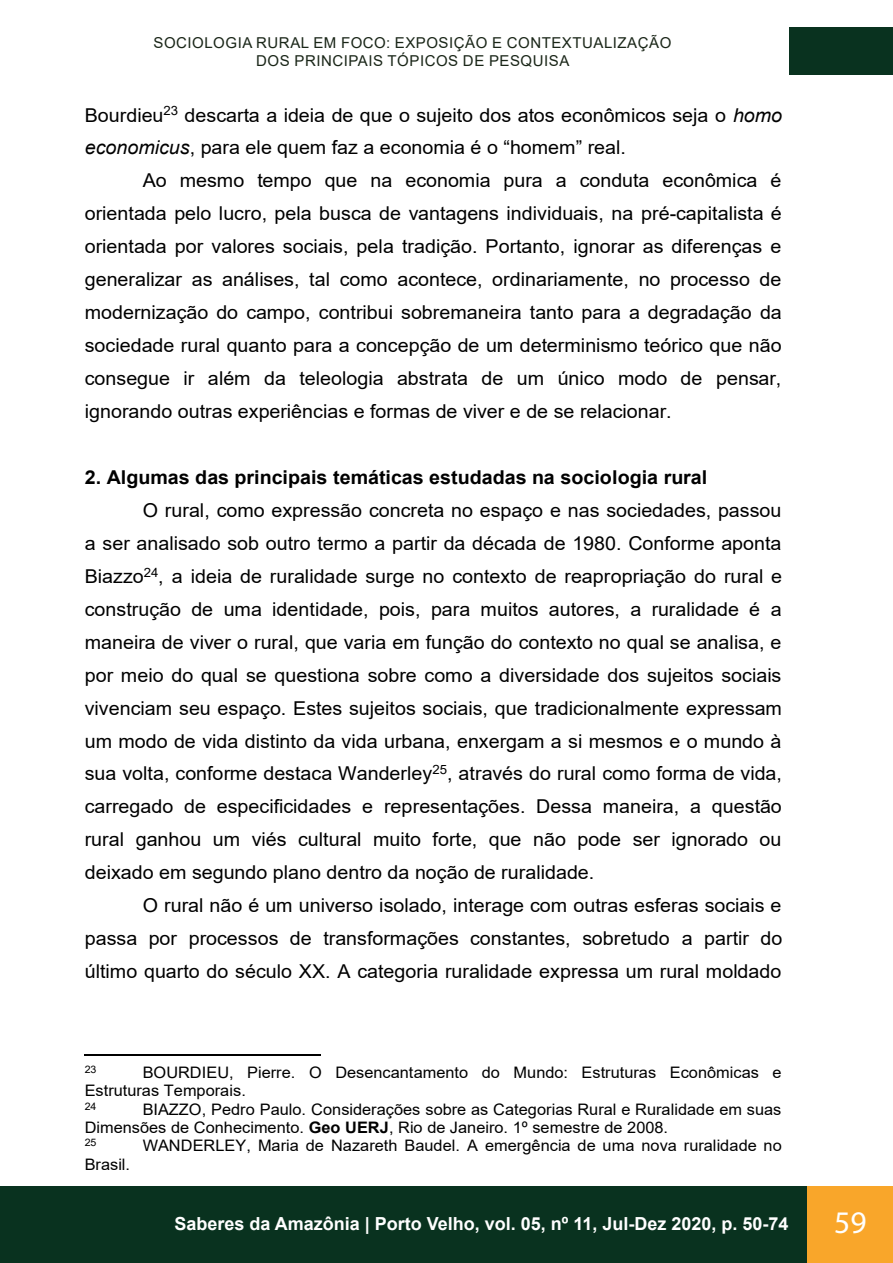
<style>
.page{position:relative;width:893px;height:1263px;background:#fff}
.page>*{position:absolute;margin:0;border:0;box-sizing:border-box;transform-origin:0 0}
.t1{font:31.5px "Myriad Pro";color:#fff}
.t2{font:19.05px "Arial";color:#000}
.t3{font:700 19.05px "Arial";color:#000}
.t4{font:700 18px "Arial";color:#fff}
.t5{font:15.9px/18.3px "Arial";color:#000}
.t6{font:15px/18px "Arial";letter-spacing:.035em;color:#1a2618;text-align:center}
.t7{font:10.35px "Arial";color:#000}
.s1{font-style:italic}
.s2{font-weight:700}
</style>
<div class="page">
<div style="left:789px;top:28px;width:104px;height:47px;background:#09321f"></div>
<div style="left:0;top:1186px;width:893px;height:77px;background:#09321f"></div>
<div style="left:808px;top:1186px;width:85px;height:77px;background:#f9a62a"></div>
<hr style="left:85px;top:1054px;width:236px;height:1px;background:#000">
<p class="t6" style="left:153px;top:34px;width:519px">SOCIOLOGIA RURAL EM FOCO: EXPOSIÇÃO E CONTEXTUALIZAÇÃO<br>DOS PRINCIPAIS TÓPICOS DE PESQUISA</p>
<p class="t2" style="left:85px;top:102px;width:699px">Bourdieu<sup>23</sup> descarta a ideia de que o sujeito dos atos econômicos seja o <span class="s1">homo</span></p>
<p class="t2" style="left:85px;top:135px;width:543px"><span class="s1">economicus</span>, para ele quem faz a economia é o “homem” real.</p>
<p class="t2" style="left:143px;top:168px;width:640px">Ao mesmo tempo que na economia pura a conduta econômica é</p>
<p class="t2" style="left:85px;top:200px;width:699px">orientada pelo lucro, pela busca de vantagens individuais, na pré-capitalista é</p>
<p class="t2" style="left:85px;top:234px;width:698px">orientada por valores sociais, pela tradição. Portanto, ignorar as diferenças e</p>
<p class="t2" style="left:85px;top:266px;width:698px">generalizar as análises, tal como acontece, ordinariamente, no processo de</p>
<p class="t2" style="left:85px;top:299px;width:698px">modernização do campo, contribui sobremaneira tanto para a degradação da</p>
<p class="t2" style="left:85px;top:332px;width:698px">sociedade rural quanto para a concepção de um determinismo teórico que não</p>
<p class="t2" style="left:85px;top:365px;width:698px">consegue ir além da teleologia abstrata de um único modo de pensar,</p>
<p class="t2" style="left:85px;top:398px;width:588px">ignorando outras experiências e formas de viver e de se relacionar.</p>
<p class="t3" style="left:85px;top:464px;width:624px">2. Algumas das principais temáticas estudadas na sociologia rural</p>
<p class="t2" style="left:143px;top:497px;width:640px">O rural, como expressão concreta no espaço e nas sociedades, passou</p>
<p class="t2" style="left:85px;top:530px;width:698px">a ser analisado sob outro termo a partir da década de 1980. Conforme aponta</p>
<p class="t2" style="left:85px;top:563px;width:699px">Biazzo<sup>24</sup>, a ideia de ruralidade surge no contexto de reapropriação do rural e</p>
<p class="t2" style="left:85px;top:596px;width:698px">construção de uma identidade, pois, para muitos autores, a ruralidade é a</p>
<p class="t2" style="left:85px;top:629px;width:698px">maneira de viver o rural, que varia em função do contexto no qual se analisa, e</p>
<p class="t2" style="left:85px;top:662px;width:698px">por meio do qual se questiona sobre como a diversidade dos sujeitos sociais</p>
<p class="t2" style="left:85px;top:695px;width:699px">vivenciam seu espaço. Estes sujeitos sociais, que tradicionalmente expressam</p>
<p class="t2" style="left:85px;top:728px;width:698px">um modo de vida distinto da vida urbana, enxergam a si mesmos e o mundo à</p>
<p class="t2" style="left:85px;top:761px;width:699px">sua volta, conforme destaca Wanderley<sup>25</sup>, através do rural como forma de vida,</p>
<p class="t2" style="left:85px;top:794px;width:699px">carregado de especificidades e representações. Dessa maneira, a questão</p>
<p class="t2" style="left:85px;top:826px;width:698px">rural ganhou um viés cultural muito forte, que não pode ser ignorado ou</p>
<p class="t2" style="left:85px;top:859px;width:511px">deixado em segundo plano dentro da noção de ruralidade.</p>
<p class="t2" style="left:143px;top:892px;width:640px">O rural não é um universo isolado, interage com outras esferas sociais e</p>
<p class="t2" style="left:85px;top:925px;width:699px">passa por processos de transformações constantes, sobretudo a partir do</p>
<p class="t2" style="left:85px;top:958px;width:698px">último quarto do século XX. A categoria ruralidade expressa um rural moldado</p>
<p class="t7" style="left:85px;top:1062px;width:13px">23</p>
<p class="t5" style="left:85px;top:1063px;width:698px;text-indent:58px">BOURDIEU, Pierre. O Desencantamento do Mundo: Estruturas Econômicas e<br>Estruturas Temporais.</p>
<p class="t7" style="left:85px;top:1099px;width:13px">24</p>
<p class="t5" style="left:85px;top:1100px;width:698px;text-indent:58px">BIAZZO, Pedro Paulo. Considerações sobre as Categorias Rural e Ruralidade em suas<br>Dimensões de Conhecimento. <span class="s2">Geo UERJ</span>, Rio de Janeiro. 1º semestre de 2008.</p>
<p class="t7" style="left:85px;top:1136px;width:13px">25</p>
<p class="t5" style="left:143px;top:1136px;width:640px">WANDERLEY, Maria de Nazareth Baudel. A emergência de uma nova ruralidade no</p>
<p class="t5" style="left:85px;top:1155px;width:47px">Brasil.</p>
<p class="t4" style="left:174px;top:1211px;width:616px">Saberes da Amazônia | Porto Velho, vol. 05, nº 11, Jul-Dez 2020, p. 50-74</p>
<h1 class="t1" style="left:834px;top:1202px;width:34px">59</h1>
</div>
